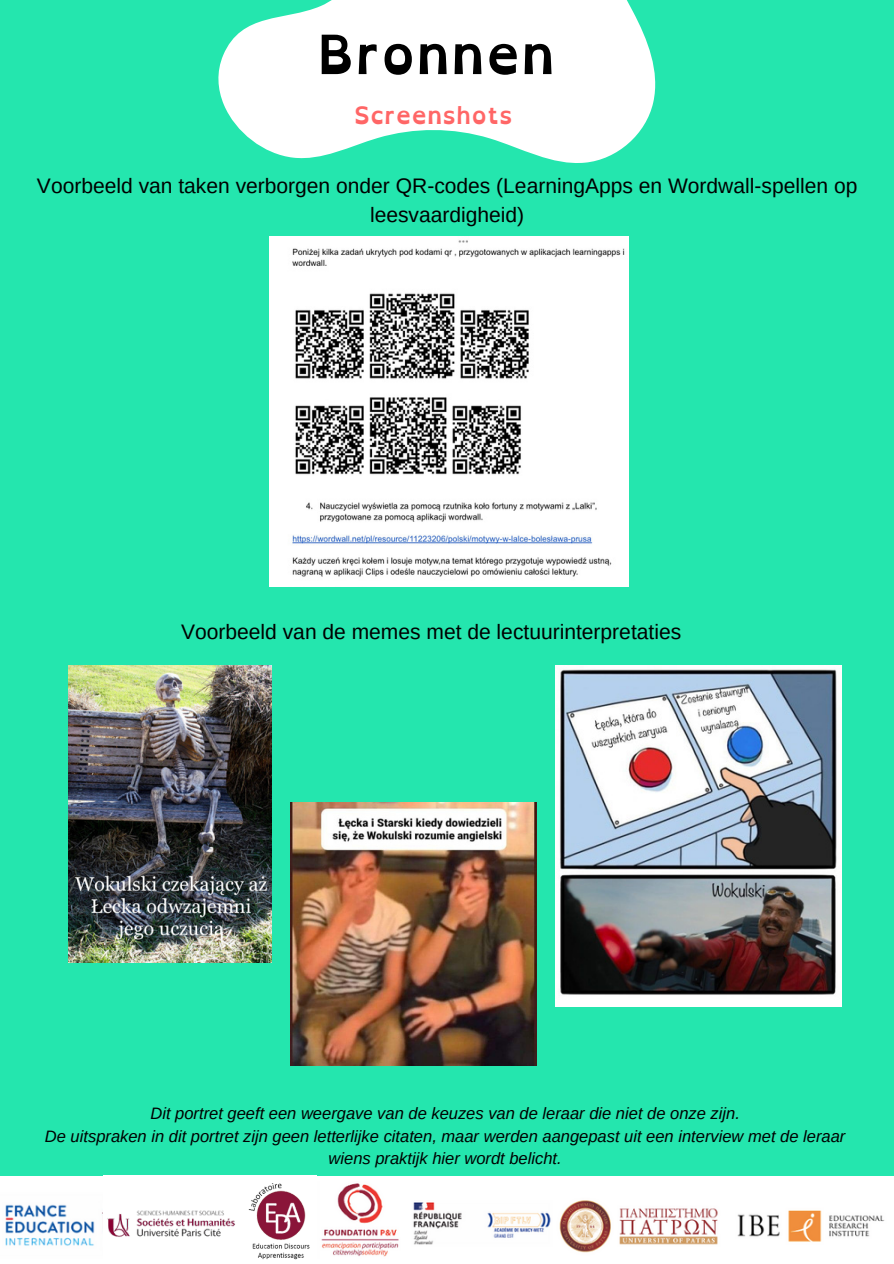
<style>
.page{position:relative;width:894px;height:1264px;background:#fff}
.page>*{position:absolute;margin:0;border:0;box-sizing:border-box;transform-origin:0 0}
.t1{font:700 54px "Open Dyslexic";color:#000}
.t2{font:700 24px "Open Dyslexic";color:#f66}
.t3{font:21px/29.2px "Arimo";color:#000;text-align:center}
.t4{font:italic 16.5px/22.5px "Arimo";color:#000;text-align:center}
</style>
<div class="page">
<div style="left:0;top:0;width:893px;height:1263px;background:#24e6ae"></div>
<svg style="left:218px;top:0;width:438px;height:163px;fill:#fff"></svg>
<img style="left:0;top:1176px;width:893px;height:87px">
<div style="left:103px;top:1175px;width:214px;height:88px;background:#fff"></div>
<img style="left:102px;top:1198px;width:133px;height:44px">
<img style="left:248px;top:1183px;width:62px;height:76px">
<img style="left:555px;top:665px;width:286px;height:341px">
<img style="left:68px;top:665px;width:203px;height:297px">
<img style="left:290px;top:802px;width:246px;height:263px">
<img style="left:269px;top:236px;width:359px;height:350px">
<p class="t1" style="left:317px;top:7px;width:239px">Bronnen</p>
<p class="t2" style="left:354px;top:94px;width:160px">Screenshots</p>
<p class="t3" style="left:37px;top:171px;width:821px">Voorbeeld van taken verborgen onder QR-codes (LearningApps en Wordwall-spellen op leesvaardigheid)</p>
<p class="t3" style="left:181px;top:617px;width:501px">Voorbeeld van de memes met de lectuurinterpretaties</p>
<p class="t4" style="left:150px;top:1102px;width:590px">Dit portret geeft een weergave van de keuzes van de leraar die niet de onze zijn.</p>
<p class="t4" style="left:45px;top:1124px;width:801px">De uitspraken in dit portret zijn geen letterlijke citaten, maar werden aangepast uit een interview met de leraar wiens praktijk hier wordt belicht.</p>
</div>
